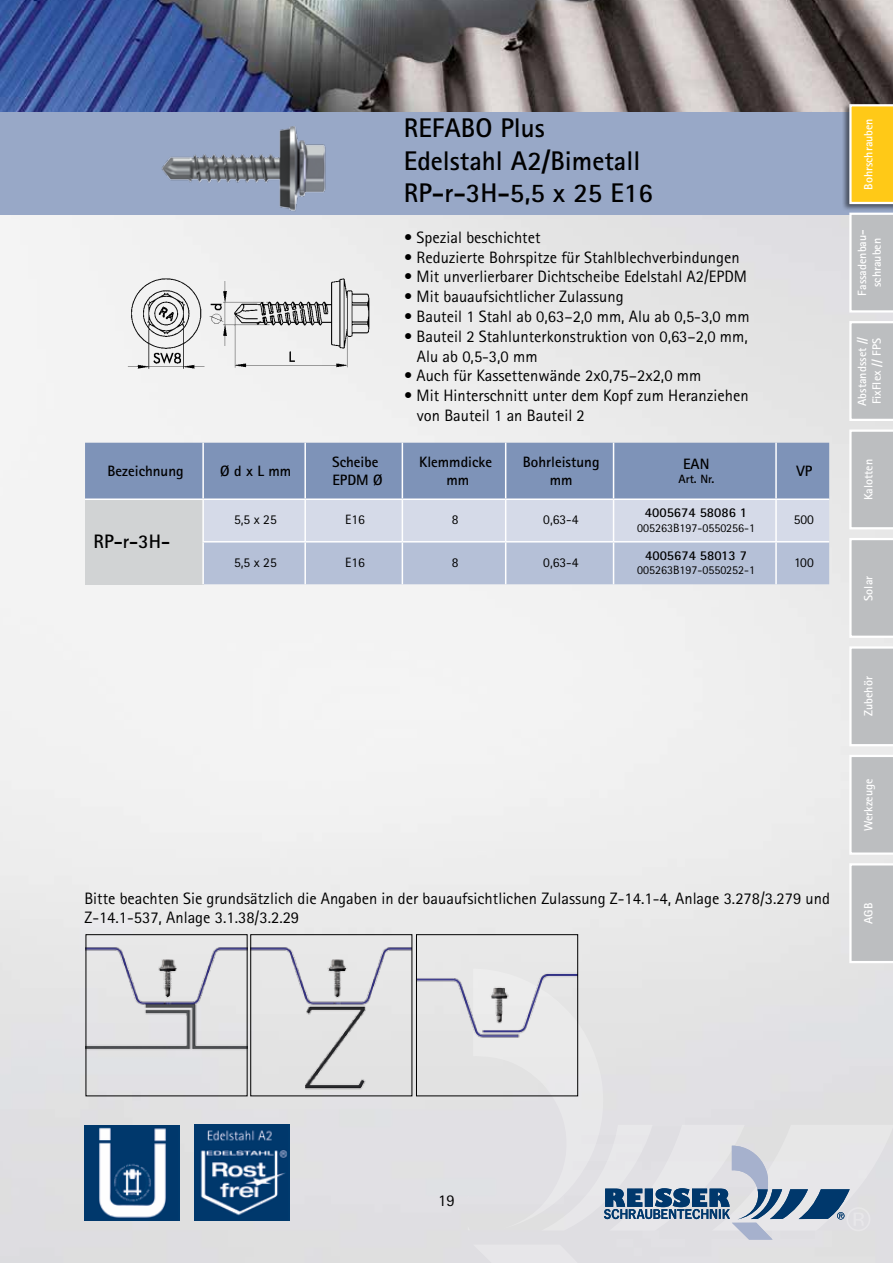
<style>
.page{position:relative;width:893px;height:1263px;background:#fff}
.page>*{position:absolute;margin:0;border:0;box-sizing:border-box;transform-origin:0 0}
.t1{font:700 27px/32.4px "Rotis Sans Serif Pro";color:#000}
.t2{font:700 19.5px "Rotis Sans Serif Pro";color:#000}
.t3{font:16.5px/19.8px "Rotis Sans Serif Pro";color:#000}
.t4{font:700 15px/18px "Rotis Sans Serif Pro";color:#000;text-align:center}
.t5{font:13.5px "Rotis Sans Serif Pro";color:#000}
.t6{font:700 13.5px "Rotis Sans Serif Pro";color:#000}
.t7{font:700 12px/14.4px "Rotis Sans Serif Pro";color:#fff;text-align:center}
.t8{font:12px "Rotis Sans Serif Pro";color:#000}
.t9{font:700 12px "Rotis Sans Serif Pro";color:#000}
</style>
<div class="page">
<img style="left:0;top:215px;width:893px;height:1048px">
<img style="left:0;top:0;width:893px;height:113px">
<div style="left:0;top:113px;width:893px;height:102px;background:#98a8c7"></div>
<img style="left:194px;top:1125px;width:95px;height:95px">
<img style="left:84px;top:1125px;width:96px;height:95px">
<div style="left:473px;top:969px;width:420px;height:294px;background:#e1e0e4"></div>
<svg style="left:468px;top:1124px;width:6px;height:64px"></svg>
<svg style="left:468px;top:1196px;width:2px;height:34px"></svg>
<svg style="left:604px;top:1146px;width:266px;height:93px;background:#b9c3cf"></svg>
<img style="left:88px;top:936px;width:157px;height:158px">
<img style="left:253px;top:936px;width:157px;height:158px">
<div style="left:418px;top:936px;width:158px;height:158px;background:#e7e7e7"></div>
<div style="left:416px;top:934px;width:162px;height:162px;border:1px solid #000"></div>
<img style="left:121px;top:255px;width:250px;height:130px">
<img style="left:157px;top:126px;width:175px;height:90px">
<svg style="left:85px;top:443px;width:744px;height:141px;background:#aab6ce"></svg>
<hr style="left:202px;top:443px;width:2px;height:55px;background:#fff">
<hr style="left:304px;top:443px;width:2px;height:55px;background:#fff">
<hr style="left:402px;top:443px;width:1px;height:55px;background:#fff">
<hr style="left:505px;top:443px;width:1px;height:55px;background:#fff">
<hr style="left:613px;top:443px;width:1px;height:55px;background:#fff">
<hr style="left:775px;top:443px;width:2px;height:55px;background:#fff">
<hr style="left:85px;top:498px;width:118px;height:2px;background:#fff">
<hr style="left:202px;top:500px;width:2px;height:41px;background:#fff">
<hr style="left:202px;top:542px;width:2px;height:42px;background:#fff">
<hr style="left:203px;top:498px;width:102px;height:2px;background:#fff">
<hr style="left:305px;top:498px;width:97px;height:2px;background:#fff">
<hr style="left:304px;top:500px;width:2px;height:41px;background:#fff">
<hr style="left:402px;top:498px;width:104px;height:2px;background:#fff">
<hr style="left:506px;top:498px;width:108px;height:2px;background:#fff">
<hr style="left:614px;top:498px;width:162px;height:2px;background:#fff">
<hr style="left:776px;top:498px;width:53px;height:2px;background:#fff">
<hr style="left:775px;top:500px;width:2px;height:41px;background:#fff">
<hr style="left:202px;top:541px;width:103px;height:1px;background:#fff">
<hr style="left:305px;top:541px;width:97px;height:1px;background:#fff">
<hr style="left:304px;top:542px;width:2px;height:42px;background:#fff">
<hr style="left:402px;top:541px;width:104px;height:1px;background:#fff">
<hr style="left:506px;top:541px;width:108px;height:1px;background:#fff">
<hr style="left:614px;top:541px;width:162px;height:1px;background:#fff">
<hr style="left:776px;top:541px;width:53px;height:1px;background:#fff">
<hr style="left:775px;top:542px;width:2px;height:42px;background:#fff">
<hr style="left:402px;top:500px;width:1px;height:41px;background:#fff">
<hr style="left:613px;top:500px;width:1px;height:41px;background:#fff">
<hr style="left:505px;top:500px;width:1px;height:41px;background:#fff">
<hr style="left:402px;top:542px;width:1px;height:42px;background:#fff">
<hr style="left:613px;top:542px;width:1px;height:42px;background:#fff">
<hr style="left:505px;top:542px;width:1px;height:42px;background:#fff">
<div style="left:842px;top:102px;width:51px;height:110px;background:#000;opacity:.52"></div>
<svg style="left:849px;top:104px;width:44px;height:100px;background:#fdcc2d"></svg>
<svg style="left:849px;top:213px;width:44px;height:100px;background:#c2c4c6"></svg>
<svg style="left:849px;top:321px;width:44px;height:100px;background:#c2c4c6"></svg>
<svg style="left:849px;top:429px;width:44px;height:100px;background:#c2c4c6"></svg>
<svg style="left:849px;top:538px;width:44px;height:100px;background:#c2c4c6"></svg>
<svg style="left:849px;top:646px;width:44px;height:100px;background:#c2c4c6"></svg>
<svg style="left:849px;top:755px;width:44px;height:100px;background:#c2c4c6"></svg>
<svg style="left:849px;top:863px;width:44px;height:100px;background:#c2c4c6"></svg>
<h1 class="t1" style="left:404px;top:112px;width:250px">REFABO Plus<br>Edelstahl A2/Bimetall<br>RP-r-3H-5,5 x 25 E16</h1>
<p class="t3" style="left:404px;top:227px;width:138px">• Spezial beschichtet</p>
<p class="t3" style="left:404px;top:247px;width:337px">• Reduzierte Bohrspitze für Stahlblechverbindungen</p>
<p class="t3" style="left:404px;top:267px;width:345px">• Mit unverlierbarer Dichtscheibe Edelstahl A2/EPDM</p>
<p class="t3" style="left:404px;top:287px;width:221px">• Mit bauaufsichtlicher Zulassung</p>
<p class="t3" style="left:404px;top:307px;width:347px">• Bauteil 1 Stahl ab 0,63–2,0 mm, Alu ab 0,5-3,0 mm</p>
<p class="t3" style="left:417px;top:326px;width:332px;text-indent:-13px">• Bauteil 2 Stahlunterkonstruktion von 0,63–2,0 mm,<br>Alu ab 0,5-3,0 mm</p>
<p class="t3" style="left:404px;top:366px;width:299px">• Auch für Kassettenwände 2x0,75–2x2,0 mm</p>
<p class="t3" style="left:417px;top:386px;width:333px;text-indent:-13px">• Mit Hinterschnitt unter dem Kopf zum Heranziehen von Bauteil 1 an Bauteil 2</p>
<p class="t4" style="left:108px;top:462px;width:78px">Bezeichnung</p>
<p class="t4" style="left:220px;top:462px;width:73px">Ø d x L mm</p>
<p class="t4" style="left:332px;top:453px;width:52px;text-align:left">Scheibe<br>EPDM Ø</p>
<p class="t4" style="left:419px;top:453px;width:75px">Klemmdicke mm</p>
<p class="t4" style="left:523px;top:453px;width:78px">Bohrleistung mm</p>
<p class="t4" style="left:683px;top:454px;width:28px">EAN</p>
<p class="t9" style="left:678px;top:471px;width:37px">Art. Nr.</p>
<p class="t2" style="left:94px;top:529px;width:78px">RP-r-3H-</p>
<p class="t5" style="left:234px;top:512px;width:44px">5,5 x 25</p>
<p class="t5" style="left:345px;top:512px;width:21px">E16</p>
<p class="t5" style="left:452px;top:512px;width:8px">8</p>
<p class="t5" style="left:543px;top:512px;width:37px">0,63-4</p>
<p class="t5" style="left:234px;top:554px;width:44px">5,5 x 25</p>
<p class="t5" style="left:345px;top:554px;width:21px">E16</p>
<p class="t5" style="left:452px;top:554px;width:8px">8</p>
<p class="t5" style="left:543px;top:554px;width:37px">0,63-4</p>
<p class="t6" style="left:645px;top:504px;width:104px">4005674 58086 1</p>
<p class="t8" style="left:637px;top:520px;width:119px">005263B197-0550256-1</p>
<p class="t6" style="left:645px;top:547px;width:103px">4005674 58013 7</p>
<p class="t8" style="left:637px;top:563px;width:119px">005263B197-0550252-1</p>
<p class="t4" style="left:797px;top:462px;width:17px">VP</p>
<p class="t5" style="left:794px;top:512px;width:22px">500</p>
<p class="t5" style="left:794px;top:554px;width:21px">100</p>
<p class="t7" style="left:861px;top:190px;width:73px;rotate:-90deg">Bohrschrauben</p>
<p class="t7" style="left:855px;top:296px;width:68px;rotate:-90deg">Fassadenbau&shy;schrauben</p>
<p class="t7" style="left:855px;top:406px;width:71px;text-align:left;rotate:-90deg">Abstandsset //<br>FixFlex // FPS</p>
<p class="t7" style="left:861px;top:500px;width:43px;rotate:-90deg">Kalotten</p>
<p class="t7" style="left:861px;top:601px;width:26px;rotate:-90deg">Solar</p>
<p class="t3" style="left:84px;top:888px;width:747px">Bitte beachten Sie grundsätzlich die Angaben in der bauaufsichtlichen Zulassung Z-14.1-4, Anlage 3.278/3.279 und<br>Z-14.1-537, Anlage 3.1.38/3.2.29</p>
<p class="t7" style="left:861px;top:716px;width:41px;rotate:-90deg">Zubehör</p>
<p class="t7" style="left:861px;top:831px;width:54px;rotate:-90deg">Werkzeuge</p>
<p class="t7" style="left:861px;top:924px;width:23px;rotate:-90deg">AGB</p>
<p class="t3" style="left:438px;top:1191px;width:18px">19</p>
</div>
